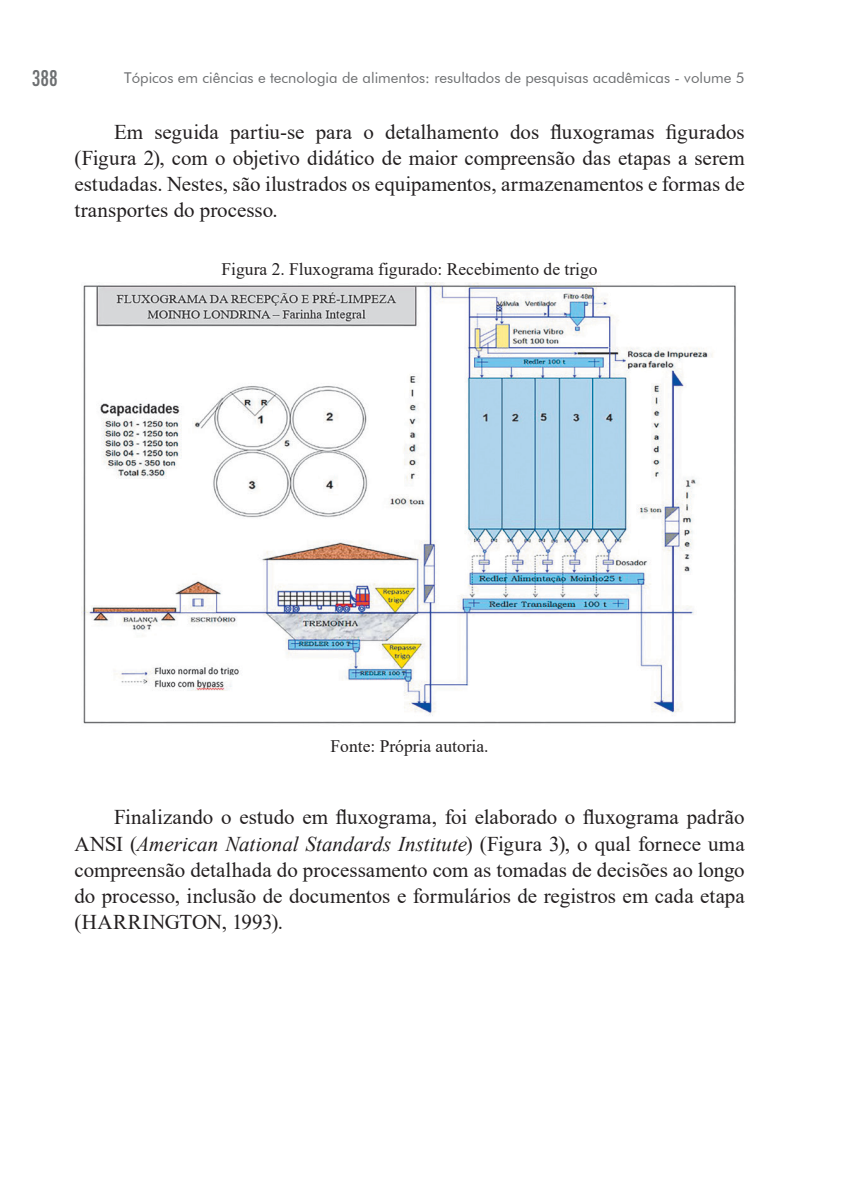
<style>
.page{position:relative;width:844px;height:1191px;background:#fff}
.page>*{position:absolute;margin:0;border:0;box-sizing:border-box;transform-origin:0 0}
.t1{font:21px/26.2px "Times New Roman";color:#231f20;text-align:justify}
.t2{font:condensed 21px "Futura Std";color:#6d6f71}
.t3{font:17.5px "Times New Roman";color:#231f20}
.t4{font:14.88px "Futura BT";color:#6d6f71}
.s1{font-style:italic}
</style>
<div class="page">
<img style="left:81px;top:282px;width:655px;height:442px">
<p class="t2" style="left:32px;top:66px;width:27px">388</p>
<p class="t4" style="left:124px;top:69px;width:622px">Tópicos em ciências e tecnologia de alimentos: resultados de pesquisas acadêmicas - volume 5</p>
<p class="t1" style="left:74px;top:118px;width:671px;text-indent:40px">Em seguida partiu-se para o detalhamento dos fluxogramas figurados (Figura 2), com o objetivo didático de maior compreensão das etapas a serem estudadas. Nestes, são ilustrados os equipamentos, armazenamentos e formas de transportes do processo.</p>
<p class="t3" style="left:221px;top:257px;width:377px">Figura 2. Fluxograma figurado: Recebimento de trigo</p>
<p class="t3" style="left:330px;top:733px;width:159px">Fonte: Própria autoria.</p>
<p class="t1" style="left:74px;top:803px;width:671px;text-indent:40px">Finalizando o estudo em fluxograma, foi elaborado o fluxograma padrão ANSI (<span class="s1">American National Standards Institute</span>) (Figura 3), o qual fornece uma compreensão detalhada do processamento com as tomadas de decisões ao longo do processo, inclusão de documentos e formulários de registros em cada etapa (HARRINGTON, 1993).</p>
</div>
